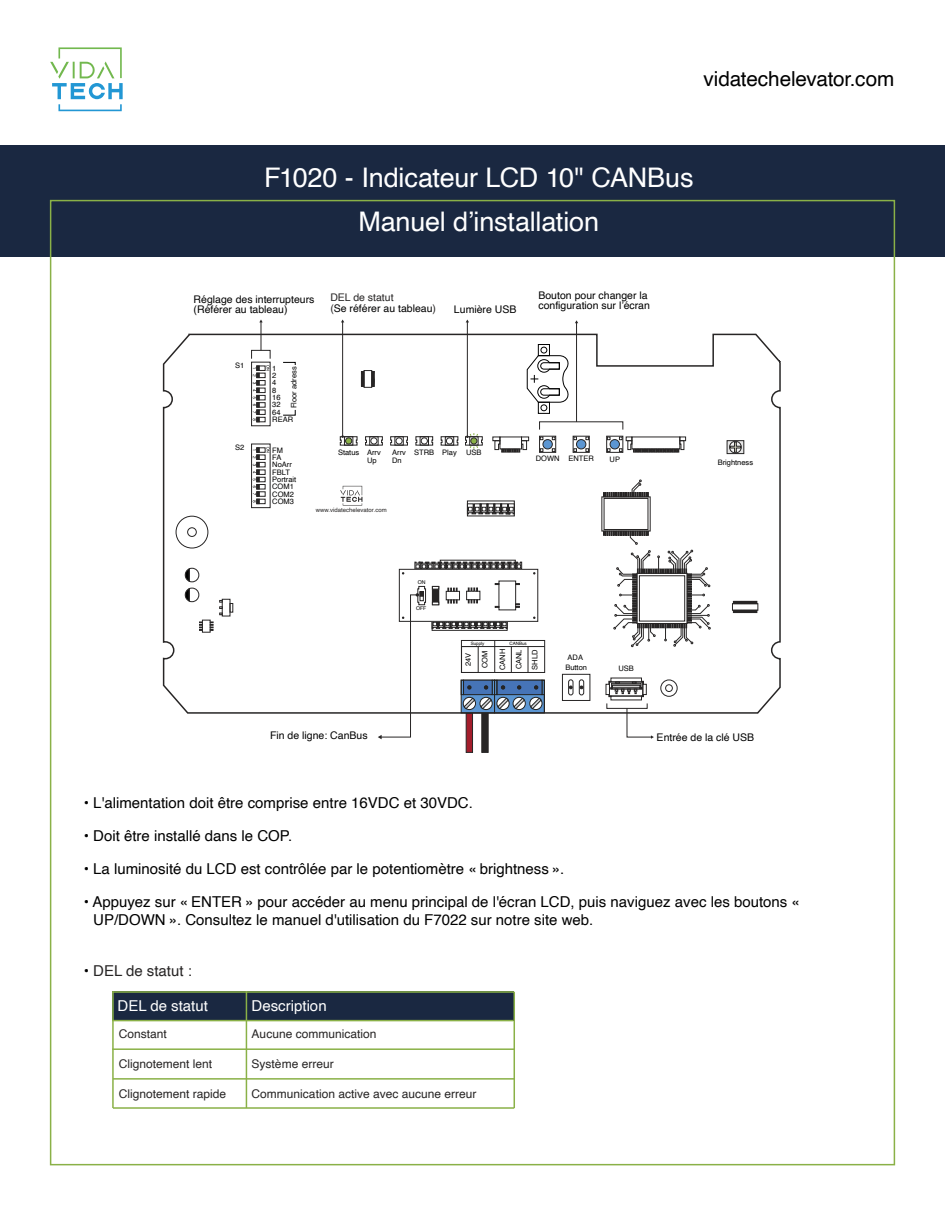
<style>
.page{position:relative;width:945px;height:1215px;background:#fff}
.page>*{position:absolute;margin:0;border:0;box-sizing:border-box;transform-origin:0 0}
.t1{font:27px/43.5px "Helvetica";letter-spacing:-.01em;color:#fff;text-align:center}
.t2{font:20.7px "Helvetica";letter-spacing:-.005em;color:#000}
.t3{font:15px/18px "Helvetica";color:#000}
.t4{font:15px "Helvetica";color:#fff}
.t5{font:15px "Helvetica";color:#272525}
.t6{font:12px "Helvetica";color:#272525}
.t7{font:10.5px/10.5px "Helvetica";color:#000}
.t8{font:7.5px/7.4px "Helvetica";color:#000}
.t9{font:6px "Helvetica";color:#272525}
.t10{font:5.25px "Helvetica";color:#000}
.t11{font:4.5px "Helvetica";color:#000}
.s1{color:#272525}
.s2{color:#000}
</style>
<div class="page">
<div style="left:0;top:145px;width:945px;height:111px;background:#1a2841"></div>
<svg style="left:50px;top:47px;width:73px;height:64px"></svg>
<div style="left:113px;top:992px;width:401px;height:29px;background:#1a2841"></div>
<hr style="left:246px;top:991px;width:1px;height:117px;background:#8ab147">
<hr style="left:112px;top:1020px;width:402px;height:1px;background:#8ab147">
<hr style="left:112px;top:991px;width:2px;height:117px;background:#8ab147">
<hr style="left:112px;top:991px;width:402px;height:2px;background:#8ab147">
<hr style="left:112px;top:1048px;width:402px;height:2px;background:#8ab147">
<hr style="left:113px;top:1078px;width:401px;height:2px;background:#8ab147">
<hr style="left:113px;top:1107px;width:401px;height:2px;background:#8ab147">
<hr style="left:514px;top:992px;width:1px;height:116px;background:#8ab147">
<div style="left:466px;top:713px;width:7px;height:40px;background:#a31d2b;border:1px solid #272525"></div>
<div style="left:482px;top:713px;width:6px;height:40px;background:#272525"></div>
<svg style="left:162px;top:332px;width:619px;height:382px"></svg>
<svg style="left:619px;top:437px;width:67px;height:15px"></svg>
<svg style="left:493px;top:437px;width:36px;height:15px"></svg>
<div style="left:661px;top:680px;width:16px;height:17px;border:1px solid #272525;border-radius:50%"></div>
<div style="left:665px;top:685px;width:8px;height:7px;border:1px solid #272525;border-radius:50%"></div>
<svg style="left:627px;top:708px;width:27px;height:31px"></svg>
<svg style="left:378px;top:586px;width:48px;height:153px"></svg>
<svg style="left:259px;top:320px;width:4px;height:30px"></svg>
<div style="left:251px;top:350px;width:19px;height:9px;border:1px solid #272525"></div>
<hr style="left:342px;top:322px;width:1px;height:115px;background:#272525">
<svg style="left:340px;top:435px;width:17px;height:11px"></svg>
<hr style="left:467px;top:322px;width:1px;height:115px;background:#272525">
<svg style="left:465px;top:433px;width:18px;height:16px"></svg>
<hr style="left:576px;top:323px;width:1px;height:99px;background:#272525">
<h2 class="t2" style="left:703px;top:63px;width:192px">vidatechelevator.com</h2>
<h1 class="t1" style="left:264px;top:157px;width:431px">F1020 - Indicateur LCD 10" CANBus<br>Manuel d’installation</h1>
<p class="t7" style="left:194px;top:294px;width:122px">Réglage des interrupteurs (Référer au tableau)</p>
<p class="t7" style="left:538px;top:290px;width:113px">Bouton pour changer la configuration sur l’écran</p>
<p class="t7" style="left:330px;top:293px;width:107px"><span class="s1">DEL de statut<br>(</span>Se référer au tableau<span class="s1">)</span></p>
<p class="t7" style="left:454px;top:305px;width:64px">Lumière USB</p>
<p class="t8" style="left:235px;top:362px;width:11px">S1</p>
<p class="t8" style="left:235px;top:444px;width:11px">S2</p>
<p class="t8" style="left:272px;top:365px;width:22px">1<br>2<br>4<br>8<br>16<br>32<br>64<br>REAR</p>
<p class="t8" style="left:272px;top:447px;width:26px">FM<br>FA<br>NoArr<br>FBLT<br>Portrait<br>COM1<br>COM2<br>COM3</p>
<p class="t8" style="left:290px;top:408px;width:43px;rotate:-90deg">Floor adress</p>
<p class="t8" style="left:367px;top:449px;width:15px;line-height:7.8px;text-indent:-29px">Status Arrv<br>Up</p>
<p class="t8" style="left:392px;top:449px;width:15px">Arrv<br>Dn</p>
<p class="t8" style="left:414px;top:449px;width:44px">STRB Play</p>
<p class="t8" style="left:466px;top:449px;width:17px">USB</p>
<p class="t9" style="left:316px;top:505px;width:72px">www.vidatechelevator.com</p>
<p class="t8" style="left:536px;top:455px;width:60px">DOWN ENTER</p>
<p class="t8" style="left:610px;top:456px;width:12px">UP</p>
<p class="t8" style="left:718px;top:459px;width:37px">Brightness</p>
<p class="t10" style="left:418px;top:578px;width:9px">ON</p>
<p class="t10" style="left:416px;top:604px;width:12px">OFF</p>
<p class="t11" style="left:471px;top:640px;width:15px">Supply</p>
<p class="t11" style="left:510px;top:640px;width:19px">CANBus</p>
<p class="t8" style="left:465px;top:666px;width:15px;rotate:-90deg">24V</p>
<p class="t8" style="left:481px;top:668px;width:19px;rotate:-90deg">COM</p>
<p class="t8" style="left:499px;top:670px;width:23px;rotate:-90deg">CANH</p>
<p class="t8" style="left:511px;top:670px;width:22px;line-height:15.8px;rotate:-90deg">CANL<br>SHLD</p>
<p class="t8" style="left:565px;top:652px;width:23px;line-height:10.5px;text-align:center">ADA<br>Button</p>
<p class="t8" style="left:618px;top:665px;width:17px">USB</p>
<p class="t7" style="left:270px;top:731px;width:99px">Fin de ligne: CanBus</p>
<p class="t7" style="left:657px;top:732px;width:99px">Entrée de la clé USB</p>
<p class="t3" style="left:84px;top:794px;width:391px">• L'alimentation doit être comprise entre 16VDC et 30VDC.</p>
<p class="t3" style="left:84px;top:827px;width:210px">• Doit être installé dans le COP.</p>
<p class="t3" style="left:84px;top:860px;width:482px">• La luminosité du LCD est contrôlée par le potentiomètre « brightness ».</p>
<p class="t3" style="left:93px;top:893px;width:708px;text-indent:-9px">• Appuyez sur « ENTER » pour accéder au menu principal de l'écran LCD, puis naviguez avec les boutons «<br>UP/DOWN ». Consultez le manuel d'utilisation du F7022 sur notre site web.</p>
<p class="t5" style="left:84px;top:960px;width:110px"><span class="s2">•</span> DEL de statut :</p>
<p class="t4" style="left:118px;top:994px;width:92px">DEL de statut</p>
<p class="t4" style="left:252px;top:994px;width:77px">Description</p>
<p class="t6" style="left:119px;top:1025px;width:50px">Constant</p>
<p class="t6" style="left:252px;top:1025px;width:126px">Aucune communication</p>
<p class="t6" style="left:119px;top:1054px;width:95px">Clignotement lent</p>
<p class="t6" style="left:252px;top:1054px;width:84px">Système erreur</p>
<p class="t6" style="left:119px;top:1084px;width:109px">Clignotement rapide</p>
<p class="t6" style="left:252px;top:1084px;width:226px">Communication active avec aucune erreur</p>
</div>
